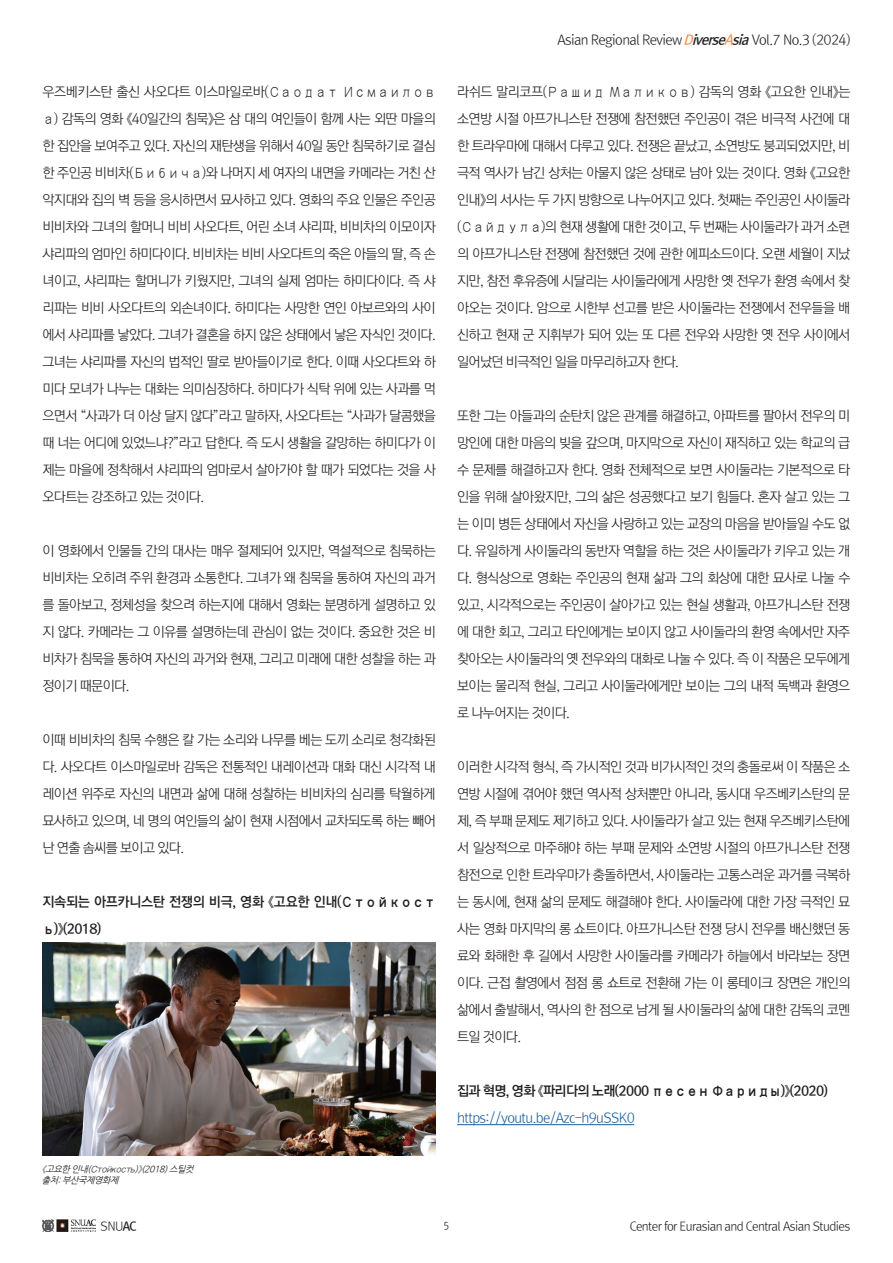
<style>
.page{position:relative;width:893px;height:1263px;background:#fff}
.page>*{position:absolute;margin:0;border:0;box-sizing:border-box;transform-origin:0 0}
.t1{font:13.5px/27px "Rix Go L";letter-spacing:-.05em;color:#231f20;text-align:justify}
.t2{font:13.5px/27px "Rix Go B";letter-spacing:-.025em;color:#231f20}
.t3{font:13.5px "Rix Go B";letter-spacing:-.05em;color:#231f20}
.t4{font:13.5px "Rix Go L";letter-spacing:-.05em;color:#175d9e}
.t5{font:12px "Rix Go L";letter-spacing:-.05em;color:#231f20}
.t6{font:10.5px "Rix Go L";color:#231f20}
.t7{font:italic 9px/10.8px "Nanum Gothic";color:#231f20}
.s1{font-family:"Rix Go B";font-style:italic;color:#f69450}
.s2{font-family:"Rix Go B";font-style:italic}
.s3{font-family:"Rix Go B"}
</style>
<div class="page">
<img style="left:43px;top:1220px;width:53px;height:12px">
<hr style="left:457px;top:1124px;width:177px;height:1px;background:#175d9e">
<img style="left:43px;top:943px;width:393px;height:213px">
<p class="t1" style="left:43px;top:78px;width:395px">우즈베키스탄 출신 사오다트 이스마일로바(Саодат Исмаилов а) 감독의 영화 《40일간의 침묵》은 삼 대의 여인들이 함께 사는 외딴 마을의 한 집안을 보여주고 있다. 자신의 재탄생을 위해서 40일 동안 침묵하기로 결심 한 주인공 비비차(Бибича)와 나머지 세 여자의 내면을 카메라는 거친 산 악지대와 집의 벽 등을 응시하면서 묘사하고 있다. 영화의 주요 인물은 주인공 비비차와 그녀의 할머니 비비 사오다트, 어린 소녀 샤리파, 비비차의 이모이자 샤리파의 엄마인 하미다이다. 비비차는 비비 사오다트의 죽은 아들의 딸, 즉 손 녀이고, 샤리파는 할머니가 키웠지만, 그녀의 실제 엄마는 하미다이다. 즉 샤 리파는 비비 사오다트의 외손녀이다. 하미다는 사망한 연인 아보르와의 사이 에서 샤리파를 낳았다. 그녀가 결혼을 하지 않은 상태에서 낳은 자식인 것이다. 그녀는 샤리파를 자신의 법적인 딸로 받아들이기로 한다. 이때 사오다트와 하 미다 모녀가 나누는 대화는 의미심장하다. 하미다가 식탁 위에 있는 사과를 먹 으면서 “사과가 더 이상 달지 않다”라고 말하자, 사오다트는 “사과가 달콤했을 때 너는 어디에 있었느냐?”라고 답한다. 즉 도시 생활을 갈망하는 하미다가 이 제는 마을에 정착해서 샤리파의 엄마로서 살아가야 할 때가 되었다는 것을 사 오다트는 강조하고 있는 것이다.</p>
<p class="t1" style="left:43px;top:537px;width:395px">이 영화에서 인물들 간의 대사는 매우 절제되어 있지만, 역설적으로 침묵하는 비비차는 오히려 주위 환경과 소통한다. 그녀가 왜 침묵을 통하여 자신의 과거 를 돌아보고, 정체성을 찾으려 하는지에 대해서 영화는 분명하게 설명하고 있 지 않다. 카메라는 그 이유를 설명하는데 관심이 없는 것이다. 중요한 것은 비 비차가 침묵을 통하여 자신의 과거와 현재, 그리고 미래에 대한 성찰을 하는 과 정이기 때문이다.</p>
<p class="t1" style="left:43px;top:726px;width:395px">이때 비비차의 침묵 수행은 칼 가는 소리와 나무를 베는 도끼 소리로 청각화된 다. 사오다트 이스마일로바 감독은 전통적인 내레이션과 대화 대신 시각적 내 레이션 위주로 자신의 내면과 삶에 대해 성찰하는 비비차의 심리를 탁월하게 묘사하고 있으며, 네 명의 여인들의 삶이 현재 시점에서 교차되도록 하는 빼어 난 연출 솜씨를 보이고 있다.</p>
<p class="t2" style="left:43px;top:887px;width:395px">지속되는 아프카니스탄 전쟁의 비극, 영화 《고요한 인내(Стойкост ь)》(2018)</p>
<p class="t7" style="left:42px;top:1164px;width:156px">《고요한 인내(Стойкость)》(2018)스틸컷 출처:부산국제영화제</p>
<p class="t1" style="left:557px;top:26px;width:294px">Asian Regional Review <span class="s1">D</span><span class="s2">iverse</span><span class="s1">A</span><span class="s2">sia</span> Vol.7 No.3 (2024)</p>
<p class="t1" style="left:457px;top:78px;width:395px">라쉬드 말리코프(Рашид Маликов) 감독의 영화 《고요한 인내》는 소연방 시절 아프가니스탄 전쟁에 참전했던 주인공이 겪은 비극적 사건에 대 한 트라우마에 대해서 다루고 있다. 전쟁은 끝났고, 소연방도 붕괴되었지만, 비 극적 역사가 남긴 상처는 아물지 않은 상태로 남아 있는 것이다. 영화 《고요한 인내》의 서사는 두 가지 방향으로 나누어지고 있다. 첫째는 주인공인 사이둘라 (Сайдула)의 현재 생활에 대한 것이고, 두 번째는 사이둘라가 과거 소련 의 아프가니스탄 전쟁에 참전했던 것에 관한 에피소드이다. 오랜 세월이 지났 지만, 참전 후유증에 시달리는 사이둘라에게 사망한 옛 전우가 환영 속에서 찾 아오는 것이다. 암으로 시한부 선고를 받은 사이둘라는 전쟁에서 전우들을 배 신하고 현재 군 지휘부가 되어 있는 또 다른 전우와 사망한 옛 전우 사이에서 일어났던 비극적인 일을 마무리하고자 한다.</p>
<p class="t1" style="left:457px;top:402px;width:395px">또한 그는 아들과의 순탄치 않은 관계를 해결하고, 아파트를 팔아서 전우의 미 망인에 대한 마음의 빚을 갚으며, 마지막으로 자신이 재직하고 있는 학교의 급 수 문제를 해결하고자 한다. 영화 전체적으로 보면 사이둘라는 기본적으로 타 인을 위해 살아왔지만, 그의 삶은 성공했다고 보기 힘들다. 혼자 살고 있는 그 는 이미 병든 상태에서 자신을 사랑하고 있는 교장의 마음을 받아들일 수도 없 다. 유일하게 사이둘라의 동반자 역할을 하는 것은 사이둘라가 키우고 있는 개 다. 형식상으로 영화는 주인공의 현재 삶과 그의 회상에 대한 묘사로 나눌 수 있고, 시각적으로는 주인공이 살아가고 있는 현실 생활과, 아프가니스탄 전쟁 에 대한 회고, 그리고 타인에게는 보이지 않고 사이둘라의 환영 속에서만 자주 찾아오는 사이둘라의 옛 전우와의 대화로 나눌 수 있다. 즉 이 작품은 모두에게 보이는 물리적 현실, 그리고 사이둘라에게만 보이는 그의 내적 독백과 환영으 로 나누어지는 것이다.</p>
<p class="t1" style="left:457px;top:753px;width:395px">이러한 시각적 형식, 즉 가시적인 것과 비가시적인 것의 충돌로써 이 작품은 소 연방 시절에 겪어야 했던 역사적 상처뿐만 아니라, 동시대 우즈베키스탄의 문 제, 즉 부패 문제도 제기하고 있다. 사이둘라가 살고 있는 현재 우즈베키스탄에 서 일상적으로 마주해야 하는 부패 문제와 소연방 시절의 아프가니스탄 전쟁 참전으로 인한 트라우마가 충돌하면서, 사이둘라는 고통스러운 과거를 극복하 는 동시에, 현재 삶의 문제도 해결해야 한다. 사이둘라에 대한 가장 극적인 묘 사는 영화 마지막의 롱 쇼트이다. 아프가니스탄 전쟁 당시 전우를 배신했던 동 료와 화해한 후 길에서 사망한 사이둘라를 카메라가 하늘에서 바라보는 장면 이다. 근접 촬영에서 점점 롱 쇼트로 전환해 가는 이 롱테이크 장면은 개인의 삶에서 출발해서, 역사의 한 점으로 남게 될 사이둘라의 삶에 대한 감독의 코멘 트일 것이다.</p>
<p class="t3" style="left:457px;top:1082px;width:372px">집과 혁명, 영화 《파리다의 노래(2000 песен Фариды)》(2020)</p>
<p class="t4" style="left:457px;top:1109px;width:179px">https://youtu.be/Azc-h9uSSK0</p>
<p class="t5" style="left:101px;top:1218px;width:38px">SNU<span class="s3">AC</span></p>
<p class="t6" style="left:443px;top:1218px;width:8px">5</p>
<p class="t5" style="left:630px;top:1218px;width:222px">Center for Eurasian and Central Asian Studies</p>
</div>
